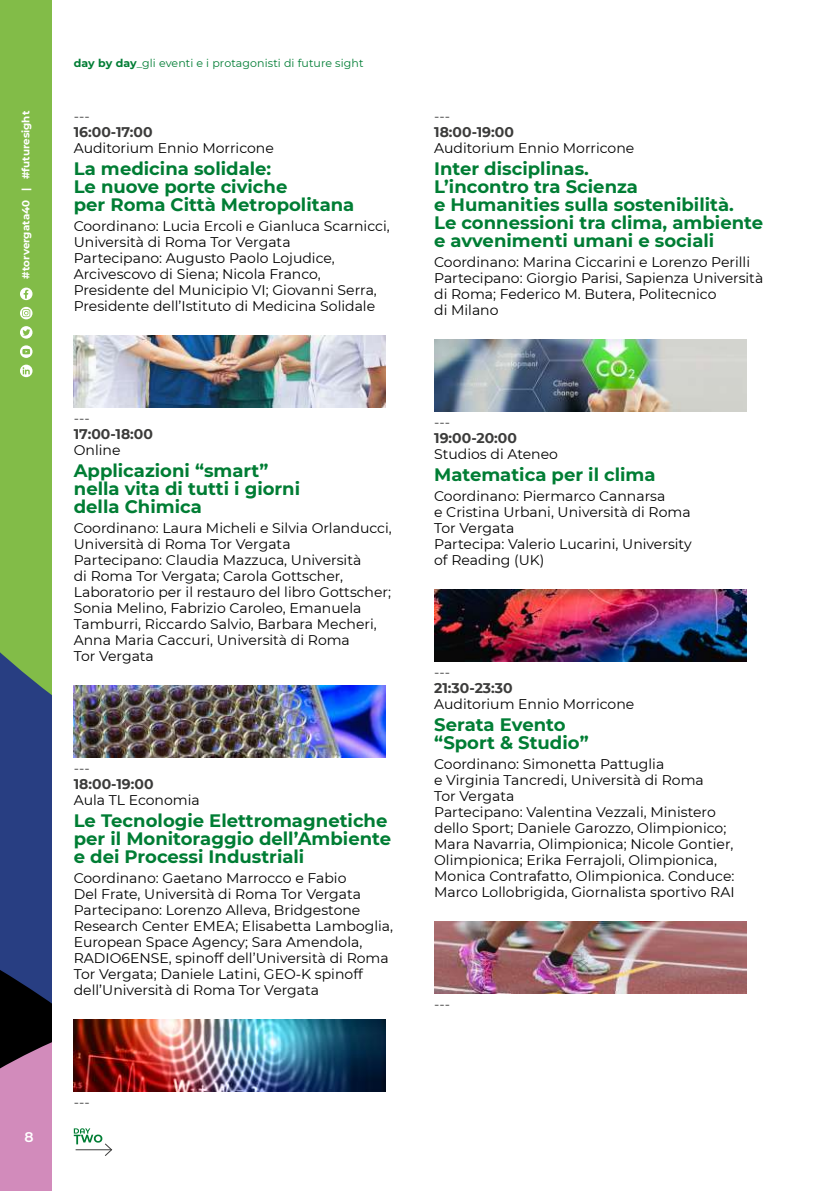
<style>
.page{position:relative;width:840px;height:1191px;background:#fff}
.page>*{position:absolute;margin:0;border:0;box-sizing:border-box;transform-origin:0 0}
.t1{font:700 18px/18px "Montserrat";color:#007d34}
.t2{font:14px/16px "Montserrat";color:#000}
.t3{font:700 14px "Montserrat";color:#3c3c3b}
.t4{font:300 14px "Montserrat";color:#000}
.t5{font:600 14px "Montserrat";color:#fff}
.t6{font:11px "Montserrat";letter-spacing:.01em;color:#007d34}
.t7{font:700 10.4px "Montserrat";color:#fff}
.s1{font-weight:700}
</style>
<div class="page">
<img style="left:74px;top:335px;width:312px;height:72px">
<img style="left:74px;top:685px;width:312px;height:72px">
<img style="left:74px;top:1019px;width:312px;height:72px">
<img style="left:434px;top:339px;width:312px;height:72px">
<img style="left:434px;top:589px;width:312px;height:72px">
<img style="left:434px;top:921px;width:312px;height:72px">
<svg style="left:74px;top:1128px;width:38px;height:28px"></svg>
<div style="left:0;top:0;width:51px;height:384px;background:#82bc48"></div>
<svg style="left:0;top:384px;width:51px;height:807px;background:#61726b"></svg>
<svg style="left:20px;top:287px;width:12px;height:13px"></svg>
<svg style="left:20px;top:364px;width:13px;height:13px"></svg>
<svg style="left:20px;top:326px;width:12px;height:13px"></svg>
<svg style="left:20px;top:345px;width:12px;height:13px"></svg>
<svg style="left:20px;top:307px;width:12px;height:12px"></svg>
<p class="t7" style="left:18px;top:278px;width:169px;rotate:-90deg">#torvergata40 | #futuresight</p>
<p class="t6" style="left:74px;top:56px;width:291px"><span class="s1">day by day</span>_gli eventi e i protagonisti di future sight</p>
<p class="t4" style="left:74px;top:107px;width:18px">---</p>
<p class="t3" style="left:74px;top:122px;width:80px">16:00-17:00</p>
<p class="t2" style="left:74px;top:140px;width:201px">Auditorium Ennio Morricone</p>
<p class="t1" style="left:74px;top:159px;width:282px">La medicina solidale:<br>Le nuove porte civiche<br>per Roma Città Metropolitana</p>
<p class="t2" style="left:74px;top:218px;width:317px">Coordinano: Lucia Ercoli e Gianluca Scarnicci, Università di Roma Tor Vergata<br>Partecipano: Augusto Paolo Lojudice, Arcivescovo di Siena; Nicola Franco, Presidente del Municipio VI; Giovanni Serra, Presidente dell’Istituto di Medicina Solidale</p>
<p class="t4" style="left:74px;top:409px;width:18px">---</p>
<p class="t3" style="left:74px;top:424px;width:81px">17:00-18:00</p>
<p class="t2" style="left:74px;top:442px;width:48px">Online</p>
<p class="t1" style="left:74px;top:461px;width:228px">Applicazioni “smart” nella vita di tutti i giorni della Chimica</p>
<p class="t2" style="left:74px;top:520px;width:319px">Coordinano: Laura Micheli e Silvia Orlanducci, Università di Roma Tor Vergata<br>Partecipano: Claudia Mazzuca, Università<br>di Roma Tor Vergata; Carola Gottscher, Laboratorio per il restauro del libro Gottscher; Sonia Melino, Fabrizio Caroleo, Emanuela Tamburri, Riccardo Salvio, Barbara Mecheri, Anna Maria Caccuri, Università di Roma<br>Tor Vergata</p>
<p class="t4" style="left:74px;top:759px;width:18px">---</p>
<p class="t3" style="left:74px;top:774px;width:81px">18:00-19:00</p>
<p class="t2" style="left:74px;top:792px;width:127px">Aula TL Economia</p>
<p class="t1" style="left:74px;top:811px;width:318px">Le Tecnologie Elettromagnetiche per il Monitoraggio dell’Ambiente e dei Processi Industriali</p>
<p class="t2" style="left:74px;top:870px;width:321px">Coordinano: Gaetano Marrocco e Fabio<br>Del Frate, Università di Roma Tor Vergata Partecipano: Lorenzo Alleva, Bridgestone Research Center EMEA; Elisabetta Lamboglia, European Space Agency; Sara Amendola, RADIO6ENSE, spinoff dell’Università di Roma Tor Vergata; Daniele Latini, GEO-K spinoff dell’Università di Roma Tor Vergata</p>
<p class="t5" style="left:24px;top:1127px;width:11px">8</p>
<p class="t4" style="left:74px;top:1093px;width:18px">---</p>
<p class="t4" style="left:434px;top:107px;width:18px">---</p>
<p class="t3" style="left:434px;top:122px;width:81px">18:00-19:00</p>
<p class="t2" style="left:434px;top:140px;width:201px">Auditorium Ennio Morricone</p>
<p class="t1" style="left:434px;top:159px;width:330px">Inter disciplinas.<br>L’incontro tra Scienza<br>e Humanities sulla sostenibilità.<br>Le connessioni tra clima, ambiente e avvenimenti umani e sociali</p>
<p class="t2" style="left:434px;top:254px;width:330px">Coordinano: Marina Ciccarini e Lorenzo Perilli Partecipano: Giorgio Parisi, Sapienza Università di Roma; Federico M. Butera, Politecnico<br>di Milano</p>
<p class="t4" style="left:434px;top:413px;width:18px">---</p>
<p class="t3" style="left:434px;top:428px;width:84px">19:00-20:00</p>
<p class="t2" style="left:434px;top:446px;width:125px">Studios di Ateneo</p>
<p class="t1" style="left:434px;top:465px;width:223px">Matematica per il clima</p>
<p class="t2" style="left:434px;top:488px;width:259px">Coordinano: Piermarco Cannarsa<br>e Cristina Urbani, Università di Roma<br>Tor Vergata<br>Partecipa: Valerio Lucarini, University of Reading (UK)</p>
<p class="t4" style="left:434px;top:663px;width:18px">---</p>
<p class="t3" style="left:434px;top:678px;width:80px">21:30-23:30</p>
<p class="t2" style="left:434px;top:696px;width:201px">Auditorium Ennio Morricone</p>
<p class="t1" style="left:434px;top:715px;width:156px">Serata Evento “Sport &amp; Studio”</p>
<p class="t2" style="left:434px;top:756px;width:302px">Coordinano: Simonetta Pattuglia<br>e Virginia Tancredi, Università di Roma<br>Tor Vergata<br>Partecipano: Valentina Vezzali, Ministero dello Sport; Daniele Garozzo, Olimpionico; Mara Navarria, Olimpionica; Nicole Gontier, Olimpionica; Erika Ferrajoli, Olimpionica, Monica Contrafatto, Olimpionica. Conduce:<br>Marco Lollobrigida, Giornalista sportivo RAI</p>
<p class="t4" style="left:434px;top:995px;width:18px">---</p>
</div>
